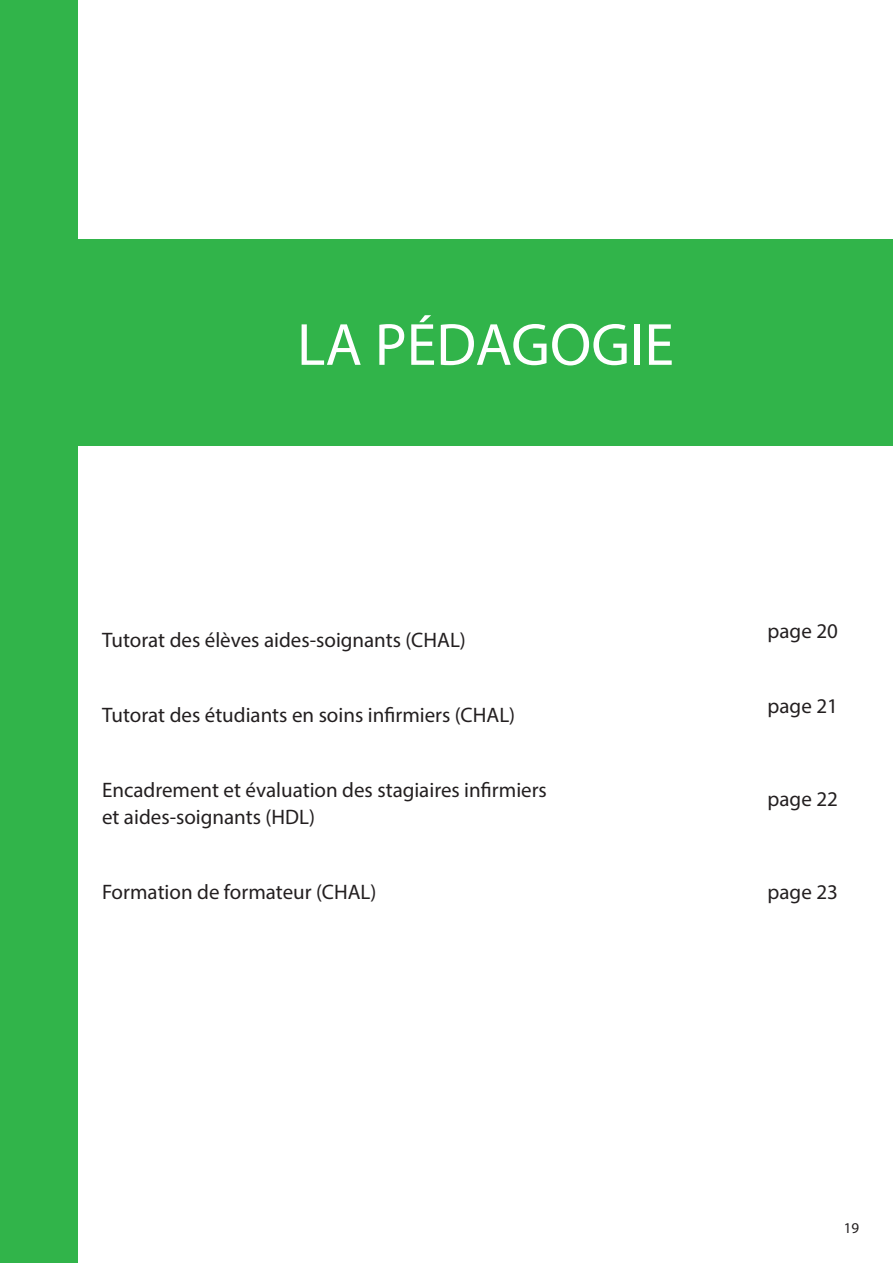
<style>
.page{position:relative;width:893px;height:1263px;background:#fff}
.page>*{position:absolute;margin:0;border:0;box-sizing:border-box;transform-origin:0 0}
.t1{font:60px "Myriad Pro";color:#fff}
.t2{font:21px/27px "Myriad Pro";color:#231f20}
.t3{font:15px "Myriad Pro";color:#231f20}
</style>
<div class="page">
<div style="left:0;top:0;width:78px;height:1263px;background:#31b44a"></div>
<div style="left:39px;top:239px;width:854px;height:206px;background:#31b44a"></div>
<h1 class="t1" style="left:297px;top:308px;width:378px">LA PÉDAGOGIE</h1>
<p class="t2" style="left:102px;top:626px;width:365px">Tutorat des élèves aides-soignants (CHAL)</p>
<p class="t2" style="left:102px;top:701px;width:415px">Tutorat des étudiants en soins infirmiers (CHAL)</p>
<p class="t2" style="left:102px;top:776px;width:446px">Encadrement et évaluation des stagiaires infirmiers et aides-soignants (HDL)</p>
<p class="t2" style="left:102px;top:878px;width:276px">Formation de formateur (CHAL)</p>
<p class="t2" style="left:767px;top:617px;width:72px">page 20</p>
<p class="t2" style="left:767px;top:692px;width:72px">page 21</p>
<p class="t2" style="left:767px;top:785px;width:72px">page 22</p>
<p class="t2" style="left:767px;top:878px;width:72px">page 23</p>
<p class="t3" style="left:844px;top:1219px;width:17px">19</p>
</div>
